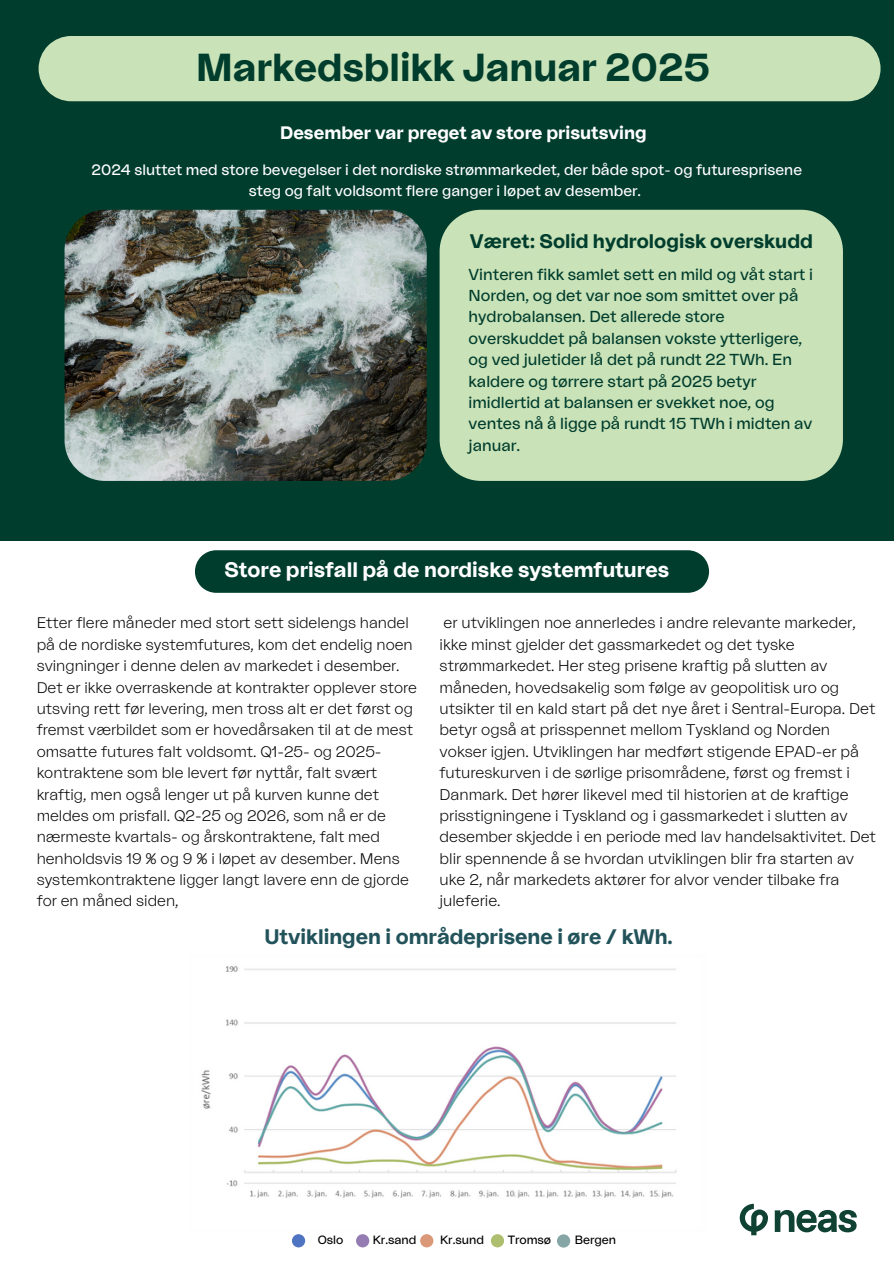
<style>
.page{position:relative;width:894px;height:1264px;background:#fff}
.page>*{position:absolute;margin:0;border:0;box-sizing:border-box;transform-origin:0 0}
.t1{font:700 39px "La Nord V2.1";color:#003d2d}
.t2{font:700 21px "La Nord V2.1";color:#fff}
.t3{font:700 21px "La Nord V2.1";color:#22535b}
.t4{font:700 19.65px "La Nord V2.1";color:#003d2d}
.t5{font:700 18px "La Nord V2.1";color:#fff}
.t6{font:15.9px/21.3px "La Nord V2.1";color:#003d2d}
.t7{font:300 15.45px/21.3px "La Nord V2.1";color:#000}
.t8{font:300 15.3px/21.3px "La Nord V2.1";color:#000}
.t9{font:15px/20.2px "La Nord V2.1";color:#fff;text-align:center}
.t10{font:12px "La Nord V2.1";color:#000}
</style>
<div class="page">
<div style="left:0;top:0;width:893px;height:541px;background:#003d2d"></div>
<svg style="left:739px;top:1203px;width:28px;height:32px"></svg>
<svg style="left:774px;top:1209px;width:82px;height:23px"></svg>
<div style="left:39px;top:36px;width:841px;height:65px;background:#cae2b8"></div>
<div style="left:439px;top:210px;width:403px;height:271px;background:#cae2b8"></div>
<div style="left:292px;top:1234px;width:13px;height:13px;background:#4f74c1;border-radius:50%"></div>
<div style="left:420px;top:1234px;width:13px;height:13px;background:#db9879;border-radius:50%"></div>
<div style="left:490px;top:1234px;width:14px;height:13px;background:#aebe6f;border-radius:50%"></div>
<div style="left:356px;top:1234px;width:13px;height:13px;background:#947cb3;border-radius:50%"></div>
<div style="left:556px;top:1234px;width:14px;height:13px;background:#86a5a5;border-radius:50%"></div>
<div style="left:195px;top:550px;width:513px;height:43px;background:#003d2d"></div>
<img style="left:201px;top:966px;width:476px;height:232px">
<img style="left:64px;top:210px;width:362px;height:271px;border-radius:40px">
<h4 class="t1" style="left:196px;top:49px;width:515px">Markedsblikk Januar 2025</h4>
<p class="t5" style="left:280px;top:124px;width:368px">Desember var preget av store prisutsving</p>
<h3 class="t9" style="left:91px;top:161px;width:711px">2024 sluttet med store bevegelser i det nordiske strømmarkedet, der både spot- og futuresprisene steg og falt voldsomt flere ganger i løpet av desember.</h3>
<h2 class="t4" style="left:470px;top:232px;width:344px">Været: Solid hydrologisk overskudd</h2>
<h4 class="t6" style="left:468px;top:264px;width:346px">Vinteren fikk samlet sett en mild og våt start i Norden, og det var noe som smittet over på hydrobalansen. Det allerede store overskuddet på balansen vokste ytterligere, og ved juletider lå det på rundt 22 TWh. En kaldere og tørrere start på 2025 betyr imidlertid at balansen er svekket noe, og ventes nå å ligge på rundt 15 TWh i midten av januar.</h4>
<h1 class="t2" style="left:224px;top:560px;width:446px">Store prisfall på de nordiske systemfutures</h1>
<h2 class="t8" style="left:37px;top:613px;width:382px">Etter flere måneder med stort sett sidelengs handel på de nordiske systemfutures, kom det endelig noen svingninger i denne delen av markedet i desember.<br>Det er ikke overraskende at kontrakter opplever store utsving rett før levering, men tross alt er det først og fremst værbildet som er hovedårsaken til at de mest omsatte futures falt voldsomt. Q1-25- og 2025- kontraktene som ble levert før nyttår, falt svært kraftig, men også lenger ut på kurven kunne det meldes om prisfall. Q2-25 og 2026, som nå er de nærmeste kvartals- og årskontraktene, falt med henholdsvis 19 % og 9 % i løpet av desember. Mens systemkontraktene ligger langt lavere enn de gjorde for en måned siden,</h2>
<h4 class="t7" style="left:439px;top:613px;width:437px">er utviklingen noe annerledes i andre relevante markeder, ikke minst gjelder det gassmarkedet og det tyske strømmarkedet. Her steg prisene kraftig på slutten av måneden, hovedsakelig som følge av geopolitisk uro og utsikter til en kald start på det nye året i Sentral-Europa. Det betyr også at prisspennet mellom Tyskland og Norden vokser igjen. Utviklingen har medført stigende EPAD-er på futureskurven i de sørlige prisområdene, først og fremst i Danmark. Det hører likevel med til historien at de kraftige prisstigningene i Tyskland og i gassmarkedet i slutten av desember skjedde i en periode med lav handelsaktivitet. Det blir spennende å se hvordan utviklingen blir fra starten av uke 2, når markedets aktører for alvor vender tilbake fra juleferie.</h4>
<p class="t3" style="left:264px;top:927px;width:410px">Utviklingen i områdeprisene i øre / kWh.</p>
<h4 class="t10" style="left:317px;top:1233px;width:27px">Oslo</h4>
<h2 class="t10" style="left:440px;top:1233px;width:45px">Kr.sund</h2>
<p class="t10" style="left:373px;top:1233px;width:45px">Kr.sand</p>
<p class="t10" style="left:507px;top:1233px;width:45px">Tromsø</p>
<p class="t10" style="left:574px;top:1234px;width:43px">Bergen</p>
</div>
